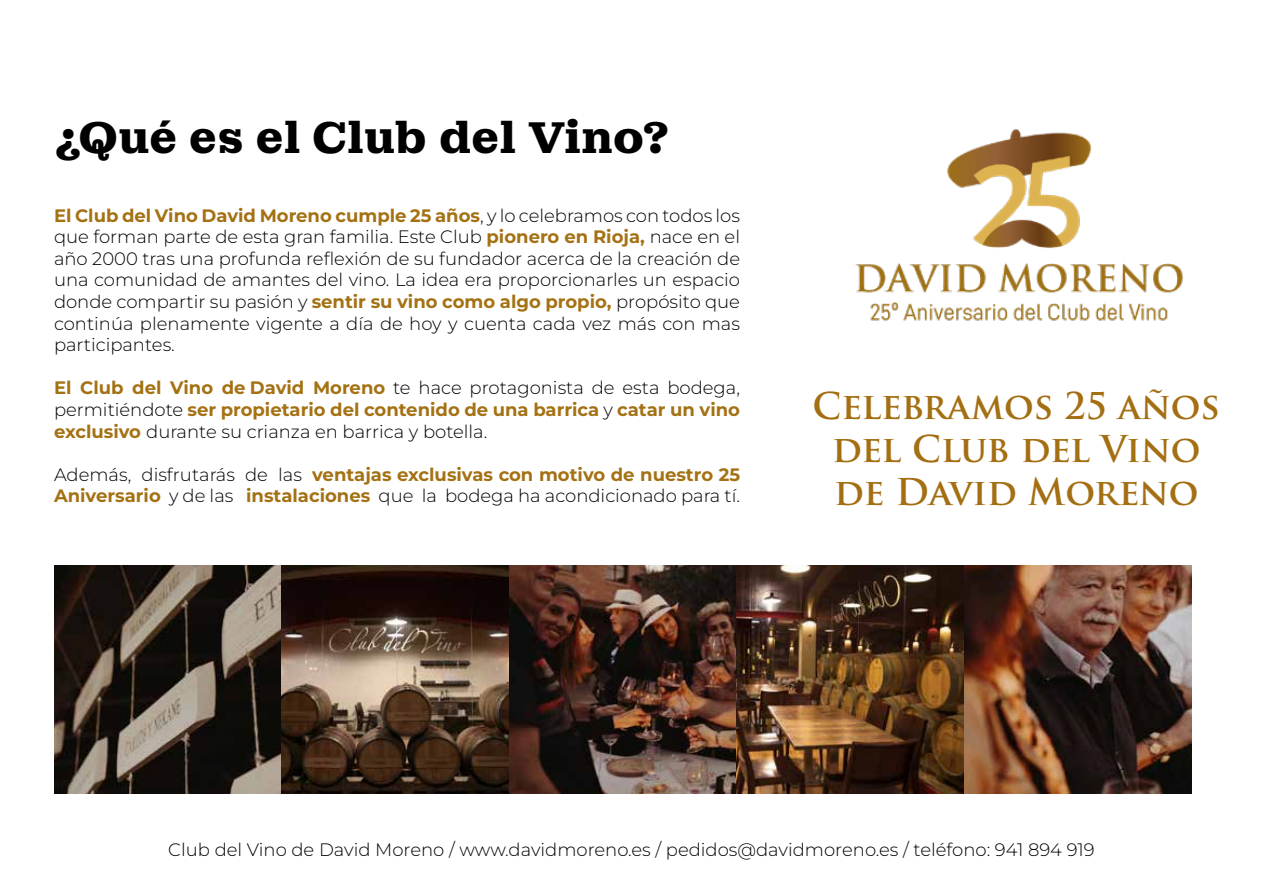
<style>
.page{position:relative;width:1263px;height:893px;background:#fff}
.page>*{position:absolute;margin:0;border:0;box-sizing:border-box;transform-origin:0 0}
.t1{font:700 45px "Montagu Slab 24 pt";letter-spacing:-.005em;color:#000}
.t2{font:700 36px/43.2px "Trajan Pro";letter-spacing:-.01em;color:#a46f13;text-align:center}
.t3{font:300 18px/21.6px "Montserrat";color:#000;text-align:justify}
.t4{font:700 18px/21.6px "Montserrat";color:#a47113;text-align:justify}
.s1{font-weight:700;color:#a47113}
.s2{font-weight:300;color:#000}
</style>
<div class="page">
<img style="left:54px;top:566px;width:1137px;height:227px">
<img style="left:855px;top:129px;width:329px;height:192px">
<h1 class="t1" style="left:54px;top:103px;width:616px">¿Qué es el Club del Vino?</h1>
<p class="t3" style="left:54px;top:204px;width:688px"><span class="s1">El Club del Vino David Moreno cumple 25 años</span>, y lo celebramos con todos los que forman parte de esta gran familia. Este Club <span class="s1">pionero en Rioja,</span> nace en el año 2000 tras una profunda reflexión de su fundador acerca de la creación de una comunidad de amantes del vino. La idea era proporcionarles un espacio donde compartir su pasión y <span class="s1">sentir su vino como algo propio,</span> propósito que continúa plenamente vigente a día de hoy y cuenta cada vez más con mas participantes.</p>
<p class="t4" style="left:54px;top:377px;width:687px">El Club del Vino de David Moreno <span class="s2">te hace protagonista de esta bodega, permitiéndote</span> ser propietario del contenido de una barrica <span class="s2">y</span> catar un vino exclusivo <span class="s2">durante su crianza en barrica y botella.</span></p>
<p class="t3" style="left:54px;top:463px;width:688px">Además, disfrutarás de las <span class="s1">ventajas exclusivas con motivo de nuestro 25<br>Aniversario</span> y de las <span class="s1">instalaciones</span> que la bodega ha acondicionado para tí.</p>
<h2 class="t2" style="left:813px;top:384px;width:409px">Celebramos 25 años del Club del Vino de David Moreno</h2>
<p class="t3" style="left:168px;top:839px;width:928px">Club del Vino de David Moreno / www.davidmoreno.es / pedidos@davidmoreno.es / teléfono: 941 894 919</p>
</div>
